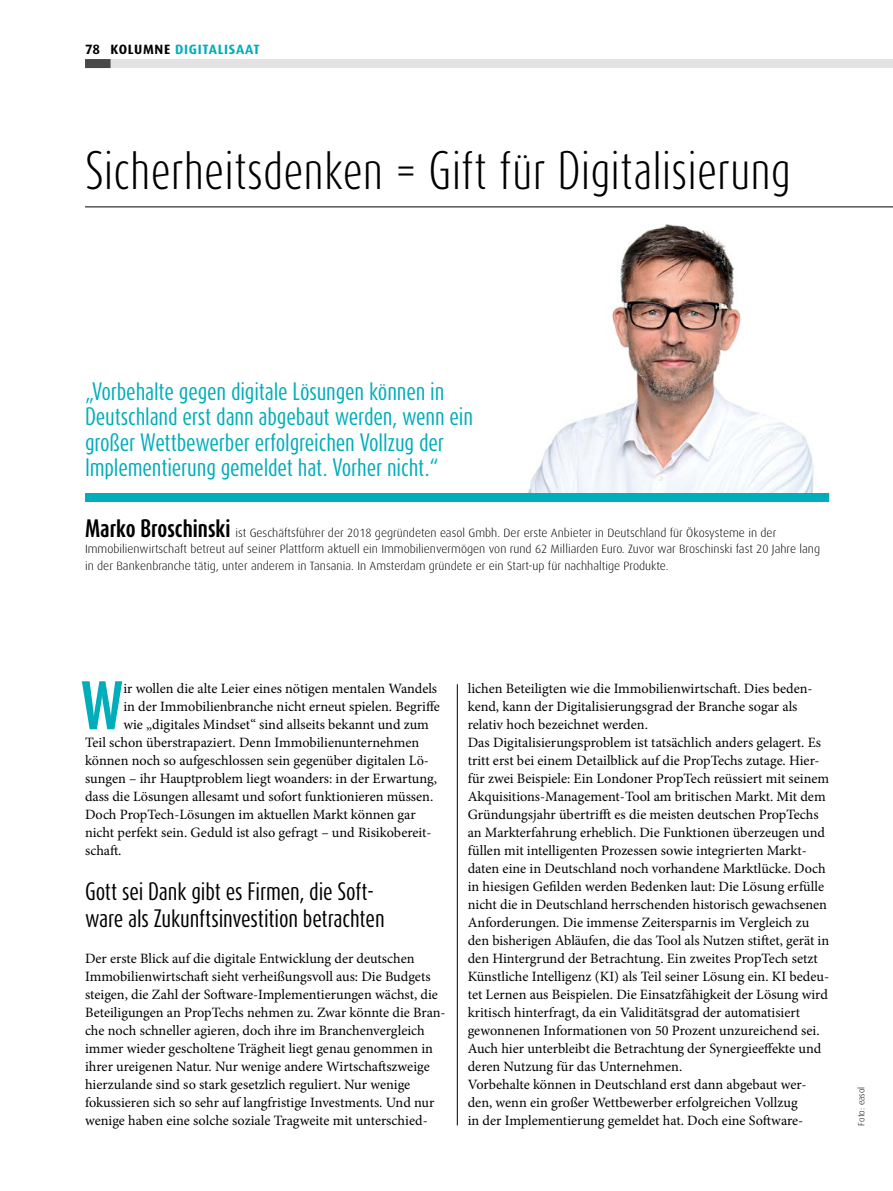
<style>
.page{position:relative;width:893px;height:1191px;background:#fff}
.page>*{position:absolute;margin:0;border:0;box-sizing:border-box;transform-origin:0 0}
.t1{font:700 57.15px "Dax Compact";color:#00adba}
.t2{font:300 45px "Dax Compact";color:#000}
.t3{font:21px/25.5px "Dax Compact";letter-spacing:-.01em;color:#00adba}
.t4{font:21px/27px "Dax Compact";letter-spacing:-.01em;color:#000}
.t5{font:14.25px/18px "Minion Pro";color:#000}
.t6{font:700 13.5px "Dax";letter-spacing:.05em;color:#00adba}
.t7{font:300 12px/16.5px "Dax";color:#000}
.t8{font:300 9px "Dax";letter-spacing:-.005em;color:#000}
.s1{color:#000}
.s2{font-family:"Dax Compact";font-weight:700;font-size:21px}
</style>
<div class="page">
<div style="left:85px;top:59px;width:808px;height:9px;background:#e3e3e3"></div>
<div style="left:85px;top:59px;width:26px;height:9px;background:#484847"></div>
<img style="left:528px;top:224px;width:302px;height:271px">
<hr style="left:457px;top:684px;width:1px;height:441px;background:#000">
<div style="left:85px;top:493px;width:744px;height:9px;background:#00adba"></div>
<hr style="left:85px;top:207px;width:808px;height:1px;background:#000">
<p class="t6" style="left:85px;top:41px;width:176px"><span class="s1">78 KOLUMNE</span> DIGITALISAAT</p>
<h2 class="t2" style="left:85px;top:141px;width:708px">Sicherheitsdenken = Gift für Digitalisierung</h2>
<h3 class="t3" style="left:85px;top:378px;width:390px">„Vorbehalte gegen digitale Lösungen können in Deutschland erst dann abgebaut werden, wenn ein großer Wettbewerber erfolgreichen Vollzug der Implementierung gemeldet hat. Vorher nicht.“</h3>
<p class="t7" style="left:85px;top:524px;width:737px"><span class="s2">Marko Broschinski</span> ist Geschäftsführer der 2018 gegründeten easol Gmbh. Der erste Anbieter in Deutschland für Ökosysteme in der<br>Immobilienwirtschaft betreut auf seiner Plattform aktuell ein Immobilienvermögen von rund 62 Milliarden Euro. Zuvor war Broschinski fast 20 Jahre lang in der Bankenbranche tätig, unter anderem in Tansania. In Amsterdam gründete er ein Start-up für nachhaltige Produkte.</p>
<h1 class="t1" style="left:81px;top:668px;width:44px">W</h1>
<p class="t5" style="left:123px;top:680px;width:315px">ir wollen die alte Leier eines nötigen mentalen Wandels</p>
<p class="t5" style="left:123px;top:698px;width:318px">in der Immobilienbranche nicht erneut spielen. Begriffe</p>
<p class="t5" style="left:123px;top:716px;width:307px">wie „digitales Mindset“ sind allseits bekannt und zum</p>
<p class="t5" style="left:85px;top:734px;width:336px">Teil schon überstrapaziert. Denn Immobilienunternehmen</p>
<p class="t5" style="left:85px;top:752px;width:345px">können noch so aufgeschlossen sein gegenüber digitalen Lö-</p>
<p class="t5" style="left:85px;top:770px;width:354px">sungen – ihr Hauptproblem liegt woanders: in der Erwartung,</p>
<p class="t5" style="left:85px;top:788px;width:350px">dass die Lösungen allesamt und sofort funktionieren müssen.</p>
<p class="t5" style="left:85px;top:806px;width:332px">Doch PropTech-Lösungen im aktuellen Markt können gar</p>
<p class="t5" style="left:85px;top:823px;width:348px">nicht perfekt sein. Geduld ist also gefragt – und Risikobereit-</p>
<p class="t5" style="left:85px;top:841px;width:38px">schaft.</p>
<h3 class="t4" style="left:85px;top:878px;width:301px">Gott sei Dank gibt es Firmen, die Soft&shy;ware als Zukunftsinvestition betrachten</h3>
<p class="t5" style="left:85px;top:950px;width:362px">Der erste Blick auf die digitale Entwicklung der deutschen Immobilienwirtschaft sieht verheißungsvoll aus: Die Budgets steigen, die Zahl der Software-Implementierungen wächst, die Beteiligungen an PropTechs nehmen zu. Zwar könnte die Bran&shy;che noch schneller agieren, doch ihre im Branchenvergleich immer wieder gescholtene Trägheit liegt genau genommen in ihrer ureigenen Natur. Nur wenige andere Wirtschaftszweige hierzulande sind so stark gesetzlich reguliert. Nur wenige fokussieren sich so sehr auf langfristige Investments. Und nur wenige haben eine solche soziale Tragweite mit unterschied-</p>
<p class="t5" style="left:468px;top:680px;width:363px">lichen Beteiligten wie die Immobilienwirtschaft. Dies beden&shy;kend, kann der Digitalisierungsgrad der Branche sogar als relativ hoch bezeichnet werden.<br>Das Digitalisierungsproblem ist tatsächlich anders gelagert. Es tritt erst bei einem Detailblick auf die PropTechs zutage. Hier&shy;für zwei Beispiele: Ein Londoner PropTech reüssiert mit seinem Akquisitions-Management-Tool am britischen Markt. Mit dem Gründungsjahr übertrifft es die meisten deutschen PropTechs an Markterfahrung erheblich. Die Funktionen überzeugen und füllen mit intelligenten Prozessen sowie integrierten Markt&shy;daten eine in Deutschland noch vorhandene Marktlücke. Doch in hiesigen Gefilden werden Bedenken laut: Die Lösung erfülle nicht die in Deutschland herrschenden historisch gewachsenen Anforderungen. Die immense Zeitersparnis im Vergleich zu den bisherigen Abläufen, die das Tool als Nutzen stiftet, gerät in den Hintergrund der Betrachtung. Ein zweites PropTech setzt Künstliche Intelligenz (KI) als Teil seiner Lösung ein. KI bedeu&shy;tet Lernen aus Beispielen. Die Einsatzfähigkeit der Lösung wird kritisch hinterfragt, da ein Validitätsgrad der automatisiert gewonnenen Informationen von 50 Prozent unzureichend sei.<br>Auch hier unterbleibt die Betrachtung der Synergieeffekte und deren Nutzung für das Unternehmen.<br>Vorbehalte können in Deutschland erst dann abgebaut wer&shy;den, wenn ein großer Wettbewerber erfolgreichen Vollzug<br>in der Implementierung gemeldet hat. Doch eine Software-</p>
<p class="t8" style="left:856px;top:1125px;width:40px;rotate:-90deg">Foto: easol</p>
</div>
